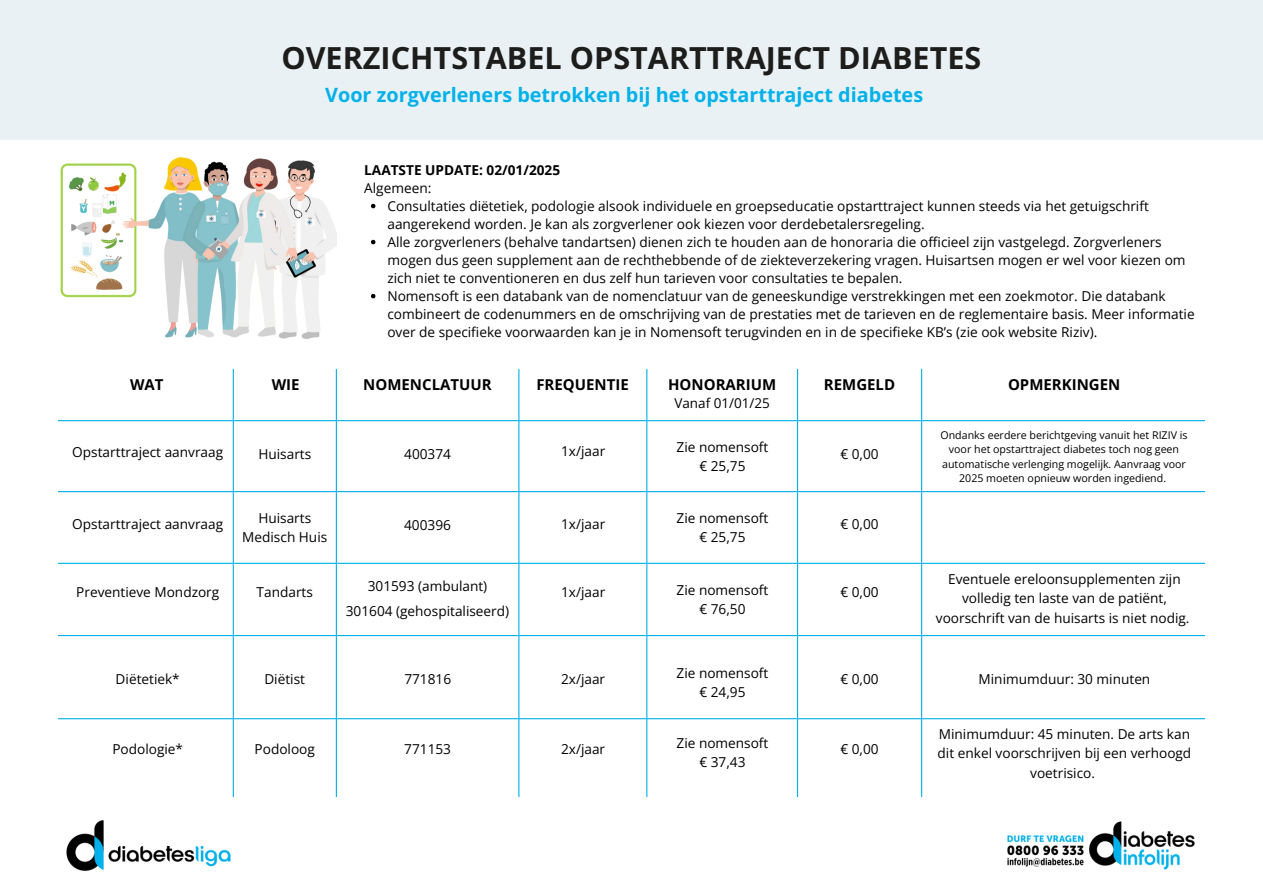
<style>
.page{position:relative;width:1263px;height:894px;background:#fff}
.page>*{position:absolute;margin:0;border:0;box-sizing:border-box;transform-origin:0 0}
.t1{font:700 30.6px "Open Sans Hebrew";color:#1d1d1b}
.t2{font:700 19.8px "Open Sans Hebrew";color:#00b1ea}
.t3{font:700 15px "Open Sans";color:#000}
.t4{font:13.65px/19.2px "Open Sans";color:#000;text-align:center}
.t5{font:700 13.65px/18px "Open Sans";color:#000}
.t6{font:13.5px "Open Sans";color:#000}
.t7{font:10.65px/14.2px "Open Sans";color:#000;text-align:center}
.s1{font-weight:400}
</style>
<div class="page">
<div style="left:0;top:0;width:1263px;height:893px;background:#eaf1f5"></div>
<div style="left:0;top:140px;width:1263px;height:753px;background:#fff"></div>
<hr style="left:233px;top:369px;width:1px;height:471px;background:#00b1eb">
<hr style="left:336px;top:369px;width:1px;height:471px;background:#00b1eb">
<hr style="left:58px;top:420px;width:1147px;height:1px;background:#00b1eb">
<hr style="left:518px;top:369px;width:1px;height:471px;background:#00b1eb">
<hr style="left:646px;top:369px;width:1px;height:471px;background:#00b1eb">
<hr style="left:797px;top:369px;width:1px;height:471px;background:#00b1eb">
<hr style="left:921px;top:369px;width:1px;height:471px;background:#00b1eb">
<hr style="left:58px;top:491px;width:1147px;height:1px;background:#00b1eb">
<hr style="left:58px;top:562px;width:1147px;height:1px;background:#00b1eb">
<hr style="left:58px;top:634px;width:1147px;height:2px;background:#00b1eb">
<hr style="left:58px;top:718px;width:1147px;height:1px;background:#00b1eb">
<div style="left:3px;top:796px;width:1260px;height:97px;background:#fff"></div>
<img style="left:60px;top:157px;width:130px;height:181px">
<img style="left:300px;top:160px;width:36px;height:179px">
<img style="left:180px;top:159px;width:21px;height:179px">
<img style="left:201px;top:158px;width:99px;height:181px">
<svg style="left:371px;top:204px;width:4px;height:4px"></svg>
<svg style="left:371px;top:240px;width:4px;height:4px"></svg>
<svg style="left:371px;top:294px;width:4px;height:4px"></svg>
<img style="left:66px;top:820px;width:165px;height:51px">
<img style="left:1007px;top:821px;width:188px;height:49px">
<p class="t1" style="left:281px;top:36px;width:701px">OVERZICHTSTABEL OPSTARTTRAJECT DIABETES</p>
<p class="t2" style="left:325px;top:81px;width:599px">Voor zorgverleners betrokken bij het opstarttraject diabetes</p>
<p class="t5" style="left:364px;top:160px;width:197px">LAATSTE UPDATE: 02/01/2025<br><span class="s1">Algemeen:</span></p>
<p class="t4" style="left:387px;top:196px;width:763px;line-height:18px;text-align:left">Consultaties diëtetiek, podologie alsook individuele en groepseducatie opstarttraject kunnen steeds via het getuigschrift aangerekend worden. Je kan als zorgverlener ook kiezen voor derdebetalersregeling.</p>
<p class="t4" style="left:387px;top:232px;width:800px;line-height:18px;text-align:left">Alle zorgverleners (behalve tandartsen) dienen zich te houden aan de honoraria die officieel zijn vastgelegd. Zorgverleners mogen dus geen supplement aan de rechthebbende of de ziekteverzekering vragen. Huisartsen mogen er wel voor kiezen om zich niet te conventioneren en dus zelf hun tarieven voor consultaties te bepalen.</p>
<p class="t4" style="left:387px;top:286px;width:809px;line-height:18px;text-align:left">Nomensoft is een databank van de nomenclatuur van de geneeskundige verstrekkingen met een zoekmotor. Die databank combineert de codenummers en de omschrijving van de prestaties met de tarieven en de reglementaire basis. Meer informatie over de specifieke voorwaarden kan je in Nomensoft terugvinden en in de specifieke KB’s (zie ook website Riziv).</p>
<h3 class="t3" style="left:668px;top:373px;width:110px">HONORARIUM</h3>
<p class="t3" style="left:1008px;top:373px;width:114px">OPMERKINGEN</p>
<h3 class="t6" style="left:674px;top:393px;width:97px">Vanaf 01/01/25</h3>
<h3 class="t4" style="left:677px;top:436px;width:93px">Zie nomensoft € 25,75</h3>
<h3 class="t4" style="left:840px;top:443px;width:40px">€ 0,00</h3>
<p class="t3" style="left:130px;top:374px;width:35px">WAT</p>
<h5 class="t3" style="left:272px;top:373px;width:29px">WIE</h5>
<p class="t3" style="left:536px;top:373px;width:94px">FREQUENTIE</p>
<p class="t3" style="left:363px;top:373px;width:130px">NOMENCLATUUR</p>
<p class="t3" style="left:824px;top:374px;width:73px">REMGELD</p>
<p class="t7" style="left:940px;top:427px;width:249px">Ondanks eerdere berichtgeving vanuit het RIZIV is voor het opstarttraject diabetes toch nog geen automatische verlenging mogelijk. Aanvraag voor 2025 moeten opnieuw worden ingediend.</p>
<h1 class="t4" style="left:404px;top:443px;width:48px">400374</h1>
<h2 class="t4" style="left:561px;top:441px;width:46px">1x/jaar</h2>
<p class="t4" style="left:72px;top:442px;width:152px">Opstarttraject aanvraag</p>
<p class="t4" style="left:258px;top:443px;width:54px">Huisarts</p>
<h3 class="t4" style="left:242px;top:508px;width:87px">Huisarts<br>Medisch Huis</h3>
<h3 class="t4" style="left:561px;top:514px;width:46px">1x/jaar</h3>
<p class="t4" style="left:677px;top:508px;width:93px">Zie nomensoft € 25,75</p>
<p class="t4" style="left:840px;top:514px;width:40px">€ 0,00</p>
<h5 class="t4" style="left:368px;top:576px;width:121px">301593 (ambulant)</h5>
<h5 class="t4" style="left:346px;top:600px;width:165px">301604 (gehospitaliseerd)</h5>
<h3 class="t4" style="left:72px;top:514px;width:152px">Opstarttraject aanvraag</h3>
<p class="t4" style="left:404px;top:515px;width:48px">400396</p>
<h5 class="t4" style="left:76px;top:582px;width:145px">Preventieve Mondzorg</h5>
<h5 class="t4" style="left:257px;top:582px;width:58px">Tandarts</h5>
<h4 class="t4" style="left:561px;top:582px;width:46px">1x/jaar</h4>
<h5 class="t4" style="left:677px;top:580px;width:93px">Zie nomensoft € 76,50</h5>
<p class="t4" style="left:840px;top:582px;width:40px">€ 0,00</p>
<h5 class="t4" style="left:936px;top:569px;width:255px">Eventuele ereloonsupplementen zijn volledig ten laste van de patiënt, voorschrift van de huisarts is niet nodig.</h5>
<h5 class="t4" style="left:116px;top:669px;width:66px">Diëtetiek*</h5>
<h5 class="t4" style="left:264px;top:669px;width:42px">Diëtist</h5>
<h5 class="t4" style="left:561px;top:669px;width:46px">2x/jaar</h5>
<h5 class="t4" style="left:676px;top:663px;width:93px">Zie nomensoft € 24,95</h5>
<h5 class="t4" style="left:404px;top:669px;width:48px">771816</h5>
<h4 class="t4" style="left:840px;top:669px;width:40px">€ 0,00</h4>
<p class="t4" style="left:978px;top:669px;width:173px">Minimumduur: 30 minuten</p>
<h5 class="t4" style="left:112px;top:739px;width:72px">Podologie*</h5>
<h5 class="t4" style="left:255px;top:739px;width:62px">Podoloog</h5>
<h5 class="t4" style="left:561px;top:739px;width:46px">2x/jaar</h5>
<h5 class="t4" style="left:676px;top:733px;width:93px">Zie nomensoft € 37,43</h5>
<h5 class="t4" style="left:840px;top:739px;width:40px">€ 0,00</h5>
<h5 class="t4" style="left:404px;top:739px;width:48px">771153</h5>
<h5 class="t4" style="left:938px;top:724px;width:255px">Minimumduur: 45 minuten. De arts kan dit enkel voorschrijven bij een verhoogd voetrisico.</h5>
</div>
